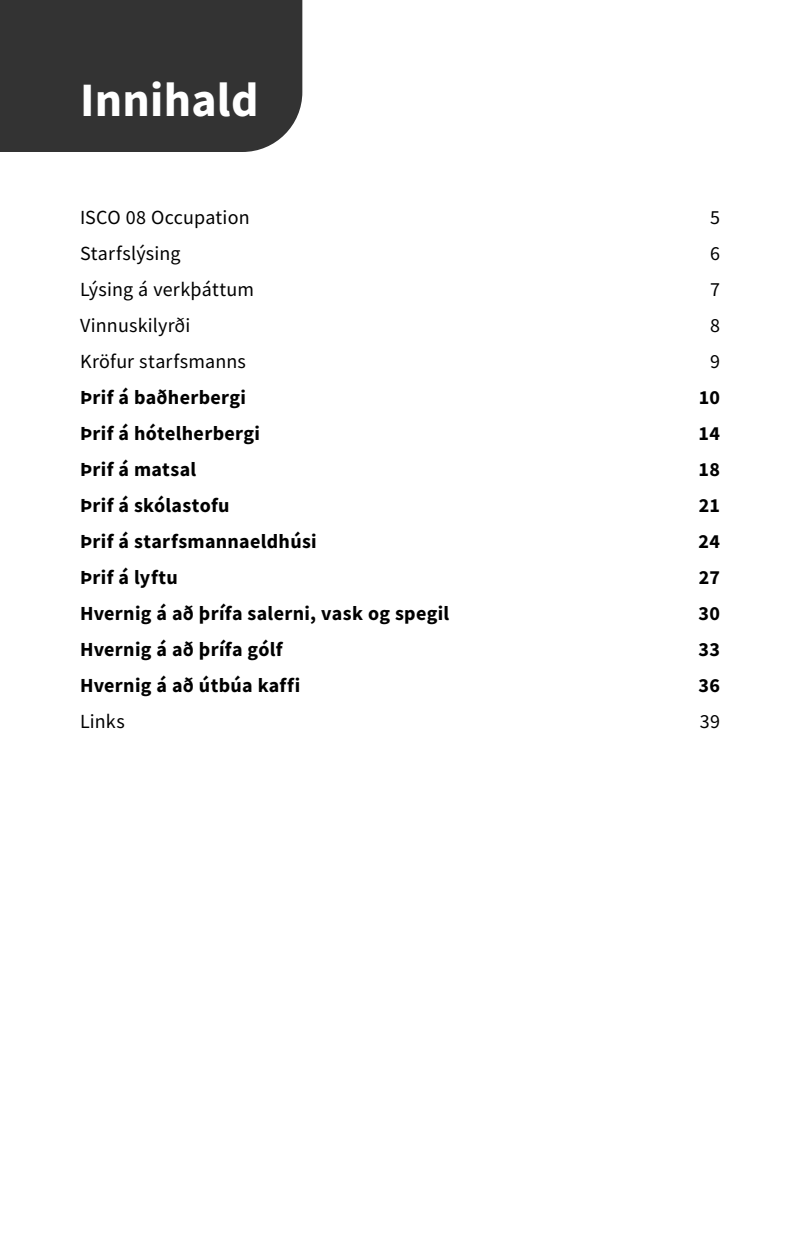
<style>
.page{position:relative;width:800px;height:1250px;background:#fff}
.page>*{position:absolute;margin:0;border:0;box-sizing:border-box;transform-origin:0 0}
.H1_TOC{font:700 48px "Source Sans Pro";letter-spacing:.005em;color:#fff}
.t1{font:700 20px "Source Sans Pro";letter-spacing:.015em;color:#000}
.t2{font:20px "Source Sans Pro";letter-spacing:.01em;color:#000}
</style>
<div class="page">
<div style="left:0;top:0;width:302px;height:152px;background:#333"></div>
<p class="H1_TOC" style="left:80px;top:68px;width:180px">Innihald</p>
<p class="t2" style="left:80px;top:205px;width:171px">ISCO 08 Occupation</p>
<p class="t2" style="left:710px;top:205px;width:11px">5</p>
<p class="t2" style="left:80px;top:241px;width:102px">Starfslýsing</p>
<p class="t2" style="left:710px;top:241px;width:11px">6</p>
<p class="t2" style="left:80px;top:277px;width:176px">Lýsing á verkþáttum</p>
<p class="t2" style="left:710px;top:277px;width:11px">7</p>
<p class="t2" style="left:80px;top:313px;width:112px">Vinnuskilyrði</p>
<p class="t2" style="left:710px;top:313px;width:11px">8</p>
<p class="t2" style="left:80px;top:349px;width:168px">Kröfur starfsmanns</p>
<p class="t2" style="left:710px;top:349px;width:11px">9</p>
<p class="t1" style="left:80px;top:384px;width:168px">Þrif á baðherbergi</p>
<p class="t1" style="left:699px;top:384px;width:23px">10</p>
<p class="t1" style="left:80px;top:420px;width:182px">Þrif á hótelherbergi</p>
<p class="t1" style="left:699px;top:420px;width:23px">14</p>
<p class="t1" style="left:80px;top:456px;width:118px">Þrif á matsal</p>
<p class="t1" style="left:699px;top:456px;width:23px">18</p>
<p class="t1" style="left:80px;top:492px;width:151px">Þrif á skólastofu</p>
<p class="t1" style="left:699px;top:492px;width:23px">21</p>
<p class="t1" style="left:80px;top:528px;width:238px">Þrif á starfsmannaeldhúsi</p>
<p class="t1" style="left:698px;top:528px;width:23px">24</p>
<p class="t1" style="left:80px;top:564px;width:100px">Þrif á lyftu</p>
<p class="t1" style="left:699px;top:564px;width:23px">27</p>
<p class="t1" style="left:80px;top:600px;width:371px">Hvernig á að þrífa salerni, vask og spegil</p>
<p class="t1" style="left:699px;top:600px;width:23px">30</p>
<p class="t1" style="left:80px;top:636px;width:204px">Hvernig á að þrífa gólf</p>
<p class="t1" style="left:698px;top:636px;width:23px">33</p>
<p class="t1" style="left:80px;top:672px;width:222px">Hvernig á að útbúa kaffi</p>
<p class="t1" style="left:699px;top:672px;width:23px">36</p>
<p class="t2" style="left:80px;top:709px;width:46px">Links</p>
<p class="t2" style="left:700px;top:709px;width:22px">39</p>
</div>
